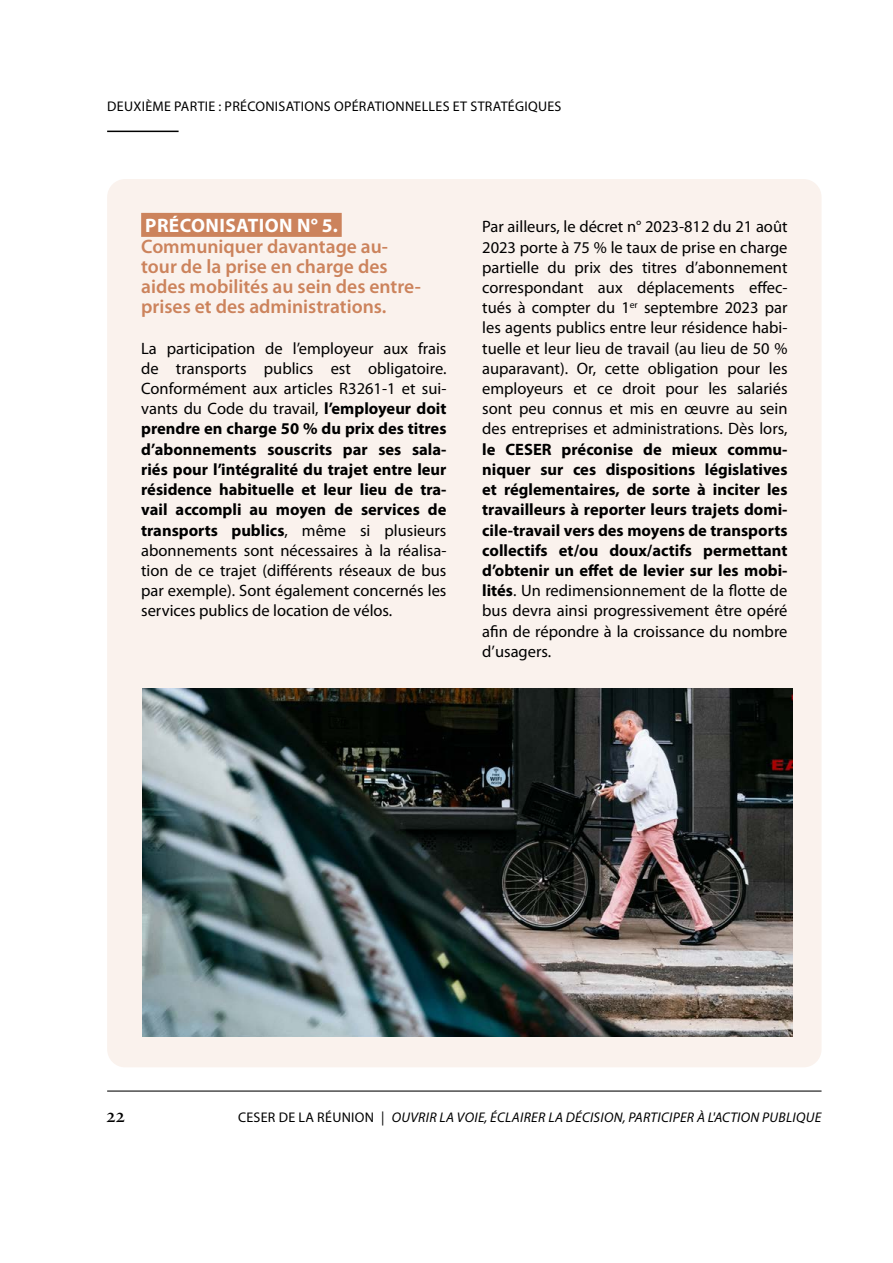
<style>
.page{position:relative;width:893px;height:1263px;background:#fff}
.page>*{position:absolute;margin:0;border:0;box-sizing:border-box;transform-origin:0 0}
.t1{font:21px "Hoefler Titlingpro";color:#000}
.Labeur_étroit{font:600 19.5px/20.2px "Myriad Pro";color:#cc835c}
.t2{font:16.5px/20.2px "Myriad Pro";color:#000;text-align:justify}
.t3{font:italic 14.1px "Myriad Pro";letter-spacing:.02em;color:#000}
.Petit_labeur{font:14.1px "Myriad Pro";letter-spacing:.02em;color:#000}
.s1{font-weight:700;color:#fff}
.s2{font-weight:900;color:#fff}
.s3{font-weight:700}
.s4{font-style:normal}
</style>
<div class="page">
<div style="left:107px;top:179px;width:714px;height:888px;background:#faf2ed;border-radius:18px"></div>
<div style="left:141px;top:213px;width:201px;height:24px;background:#cc835c"></div>
<img style="left:142px;top:689px;width:650px;height:347px">
<hr style="left:107px;top:1090px;width:714px;height:1px;background:#000">
<hr style="left:107px;top:131px;width:72px;height:1px;background:#000">
<p class="Petit_labeur" style="left:107px;top:98px;width:456px">DEUXIÈME PARTIE : PRÉCONISATIONS OPÉRATIONNELLES ET STRATÉGIQUES</p>
<p class="Labeur_étroit" style="left:141px;top:215px;width:281px"><span class="s1">PRÉCONISATION N</span><span class="s2">°</span> <span class="s1">5.<br></span>Communiquer davantage au&shy;tour de la prise en charge des aides mobilités au sein des entre&shy;prises et des administrations.</p>
<p class="t2" style="left:141px;top:338px;width:307px">La participation de l’employeur aux frais de transports publics est obligatoire.<br>Conformément aux articles R3261-1 et sui&shy;vants du Code du travail, <span class="s3">l’employeur doit prendre en charge 50 % du prix des titres d’abonnements souscrits par ses sala&shy;riés pour l’intégralité du trajet entre leur résidence habituelle et leur lieu de tra&shy;vail accompli au moyen de services de transports publics</span>, même si plusieurs abonnements sont nécessaires à la réalisa&shy;tion de ce trajet (différents réseaux de bus par exemple). Sont également concernés les services publics de location de vélos.</p>
<p class="t2" style="left:482px;top:216px;width:307px">Par ailleurs, le décret n° 2023-812 du 21 août 2023 porte à 75 % le taux de prise en charge partielle du prix des titres d’abonnement correspondant aux déplacements effec&shy;tués à compter du 1<sup>er</sup> septembre 2023 par les agents publics entre leur résidence habi&shy;tuelle et leur lieu de travail (au lieu de 50 % auparavant). Or, cette obligation pour les employeurs et ce droit pour les salariés sont peu connus et mis en œuvre au sein des entreprises et administrations. Dès lors, <span class="s3">le CESER préconise de mieux commu&shy;niquer sur ces dispositions législatives et réglementaires, de sorte à inciter les travailleurs à reporter leurs trajets domi&shy;cile-travail vers des moyens de transports collectifs et/ou doux/actifs permettant d’obtenir un effet de levier sur les mobi&shy;lités</span>. Un redimensionnement de la flotte de bus devra ainsi progressivement être opéré afin de répondre à la croissance du nombre d’usagers.</p>
<p class="t1" style="left:106px;top:1100px;width:20px">22</p>
<p class="t3" style="left:238px;top:1108px;width:585px"><span class="s4">CESER DE LA RÉUNION |</span> OUVRIR LA VOIE, ÉCLAIRER LA DÉCISION, PARTICIPER À L'ACTION PUBLIQUE</p>
</div>
